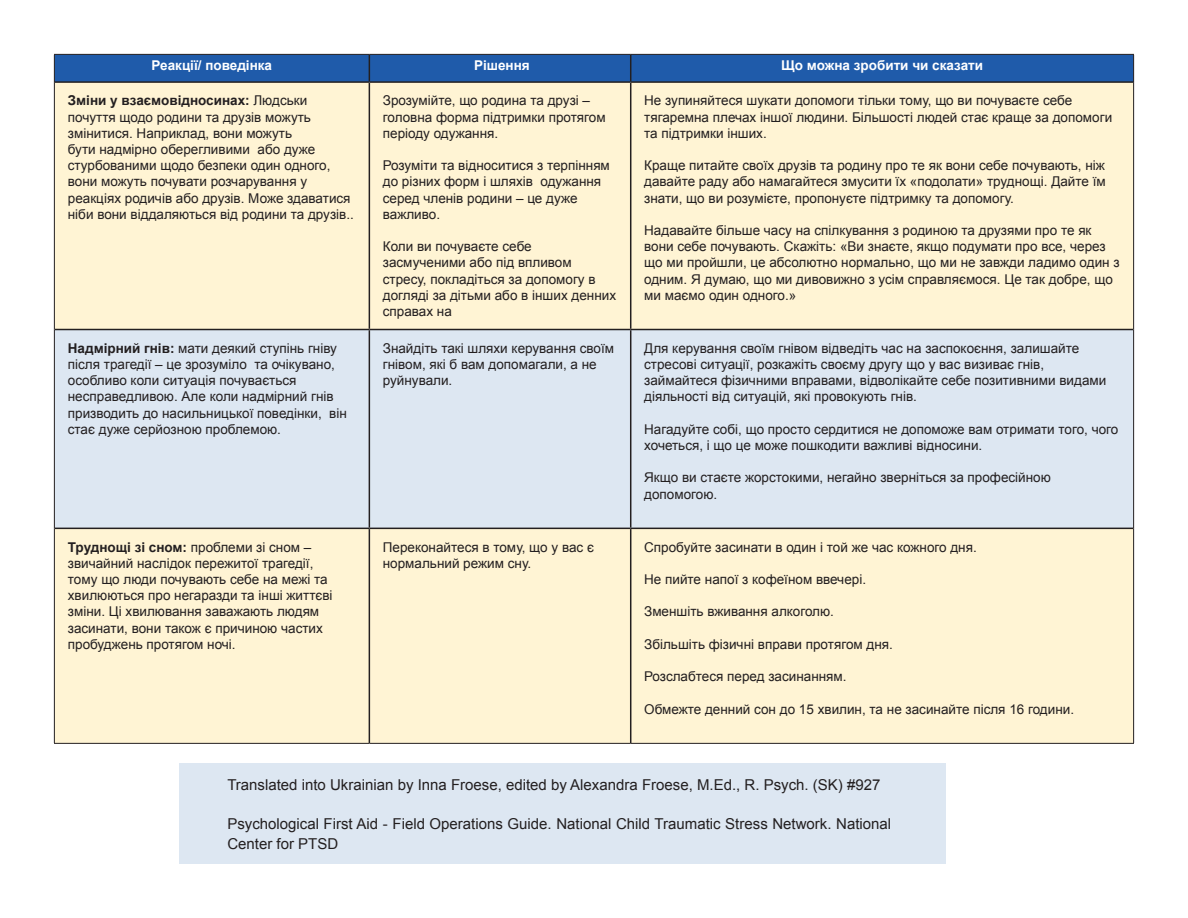
<style>
.page{position:relative;width:1188px;height:918px;background:#fff}
.page>*{position:absolute;margin:0;border:0;box-sizing:border-box;transform-origin:0 0}
.t1{font:15px/19.5px "Arial";color:#231f20}
.t2{font:13.5px/16.2px "Arial";color:#231f20}
.t3{font:700 13.5px "Arial";color:#fff}
.s1{font-weight:700}
</style>
<div class="page">
<div style="left:55px;top:83px;width:1078px;height:660px;background:#fff4d4"></div>
<div style="left:55px;top:330px;width:1078px;height:198px;background:#dde7f2"></div>
<hr style="left:54px;top:82px;width:1px;height:248px;background:#231f20">
<hr style="left:1133px;top:82px;width:1px;height:248px;background:#231f20">
<hr style="left:54px;top:330px;width:1px;height:198px;background:#231f20">
<hr style="left:1133px;top:330px;width:1px;height:198px;background:#231f20">
<hr style="left:54px;top:528px;width:1px;height:215px;background:#231f20">
<hr style="left:1133px;top:528px;width:1px;height:215px;background:#231f20">
<hr style="left:54px;top:743px;width:315px;height:1px;background:#231f20">
<hr style="left:369px;top:743px;width:262px;height:1px;background:#231f20">
<hr style="left:631px;top:743px;width:503px;height:1px;background:#231f20">
<div style="left:54px;top:54px;width:1080px;height:28px;background:#1f5baa"></div>
<hr style="left:55px;top:81px;width:314px;height:2px;background:#231f20">
<hr style="left:369px;top:81px;width:262px;height:2px;background:#231f20">
<hr style="left:369px;top:83px;width:1px;height:246px;background:#231f20">
<hr style="left:631px;top:81px;width:502px;height:2px;background:#231f20">
<hr style="left:630px;top:83px;width:1px;height:246px;background:#231f20">
<hr style="left:55px;top:329px;width:314px;height:1px;background:#231f20">
<hr style="left:369px;top:329px;width:262px;height:1px;background:#231f20">
<hr style="left:369px;top:330px;width:1px;height:198px;background:#231f20">
<hr style="left:631px;top:329px;width:502px;height:1px;background:#231f20">
<hr style="left:630px;top:330px;width:1px;height:198px;background:#231f20">
<hr style="left:55px;top:528px;width:314px;height:1px;background:#231f20">
<hr style="left:369px;top:528px;width:262px;height:1px;background:#231f20">
<hr style="left:369px;top:529px;width:1px;height:214px;background:#231f20">
<hr style="left:631px;top:528px;width:502px;height:1px;background:#231f20">
<hr style="left:630px;top:529px;width:1px;height:214px;background:#231f20">
<div style="left:179px;top:763px;width:767px;height:101px;background:#dde7f2"></div>
<p class="t3" style="left:152px;top:57px;width:122px">Реакції/ поведінка</p>
<p class="t3" style="left:474px;top:57px;width:57px">Рішення</p>
<p class="t3" style="left:781px;top:57px;width:203px">Що можна зробити чи сказати</p>
<p class="t2" style="left:68px;top:93px;width:288px"><span class="s1">Зміни у взаємовідносинах:</span> Людськи почуття щодо родини та друзів можуть змінитися. Наприклад, вони можуть<br>бути надмірно оберегливими або дуже стурбованими щодо безпеки один одного, вони можуть почувати розчарування у реакціях родичів або друзів. Може здаватися ніби вони віддаляються від родини та друзів..</p>
<p class="t2" style="left:383px;top:93px;width:224px">Зрозумійте, що родина та друзі – головна форма підтримки протягом періоду одужання.</p>
<p class="t2" style="left:644px;top:93px;width:469px">Не зупиняйтеся шукати допомоги тільки тому, що ви почуваєте себе тягаремна плечах іншої людини. Більшості людей стає краще за допомоги та підтримки інших.</p>
<p class="t2" style="left:644px;top:158px;width:463px;text-align:justify">Краще питайте своїх друзів та родину про те як вони себе почувають, ніж давайте раду або намагайтеся змусити їх «подолати» труднощі. Дайте їм знати, що ви розумієте, пропонуєте підтримку та допомогу.</p>
<p class="t2" style="left:644px;top:222px;width:477px">Надавайте більше часу на спілкування з родиною та друзями про те як вони себе почувають. Скажіть: «Ви знаєте, якщо подумати про все, через що ми пройшли, це абсолютно нормально, що ми не завжди ладимо один з одним. Я думаю, що ми дивовижно з усім справляємося. Це так добре, що ми маємо один одного.»</p>
<p class="t2" style="left:383px;top:158px;width:229px">Розуміти та відноситися з терпінням до різних форм і шляхів одужання серед членів родини – це дуже важливо.</p>
<p class="t2" style="left:383px;top:239px;width:235px">Коли ви почуваєте себе засмученими або під впливом стресу, покладіться за допомогу в догляді за дітьми або в інших денних справах на</p>
<p class="t2" style="left:68px;top:340px;width:281px"><span class="s1">Надмірний гнів:</span> мати деякий ступінь гніву після трагедії – це зрозуміло та очікувано, особливо коли ситуація почувається несправедливою. Але коли надмірний гнів призводить до насильницької поведінки, він стає дуже серйозною проблемою.</p>
<p class="t2" style="left:383px;top:340px;width:233px">Знайдіть такі шляхи керування своїм гнівом, які б вам допомагали, а не руйнували.</p>
<p class="t2" style="left:644px;top:340px;width:464px">Для керування своїм гнівом відведіть час на заспокоєння, залишайте стресові ситуації, розкажіть своєму другу що у вас визиває гнів, займайтеся фізичними вправами, відволікайте себе позитивними видами діяльності від ситуацій, які провокують гнів.</p>
<p class="t2" style="left:644px;top:421px;width:476px">Нагадуйте собі, що просто сердитися не допоможе вам отримати того, чого хочеться, і що це може пошкодити важливі відносини.</p>
<p class="t2" style="left:644px;top:470px;width:408px">Якщо ви стаєте жорстокими, негайно зверніться за професійною допомогою.</p>
<p class="t2" style="left:68px;top:539px;width:266px"><span class="s1">Труднощі зі сном:</span> проблеми зі сном – звичайний наслідок пережитої трагедії, тому що люди почувають себе на межі та хвилюються про негаразди та інші життєві зміни. Ці хвилювання заважають людям засинати, вони також є причиною частих пробуджень протягом ночі.</p>
<p class="t2" style="left:383px;top:539px;width:213px">Переконайтеся в тому, що у вас є нормальний режим сну.</p>
<p class="t2" style="left:644px;top:539px;width:334px">Спробуйте засинати в один і той же час кожного дня.</p>
<p class="t2" style="left:644px;top:571px;width:223px">Не пийте напої з кофеїном ввечері.</p>
<p class="t2" style="left:644px;top:604px;width:191px">Зменшіть вживання алкоголю.</p>
<p class="t2" style="left:644px;top:636px;width:250px">Збільшіть фізичні вправи протягом дня.</p>
<p class="t2" style="left:644px;top:669px;width:204px">Розслабтеся перед засинанням.</p>
<p class="t2" style="left:644px;top:701px;width:431px">Обмежте денний сон до 15 хвилин, та не засинайте після 16 години.</p>
<p class="t1" style="left:227px;top:775px;width:655px">Translated into Ukrainian by Inna Froese, edited by Alexandra Froese, M.Ed., R. Psych. (SK) #927</p>
<p class="t1" style="left:227px;top:814px;width:665px">Psychological First Aid - Field Operations Guide. National Child Traumatic Stress Network. National<br>Center for PTSD</p>
</div>
